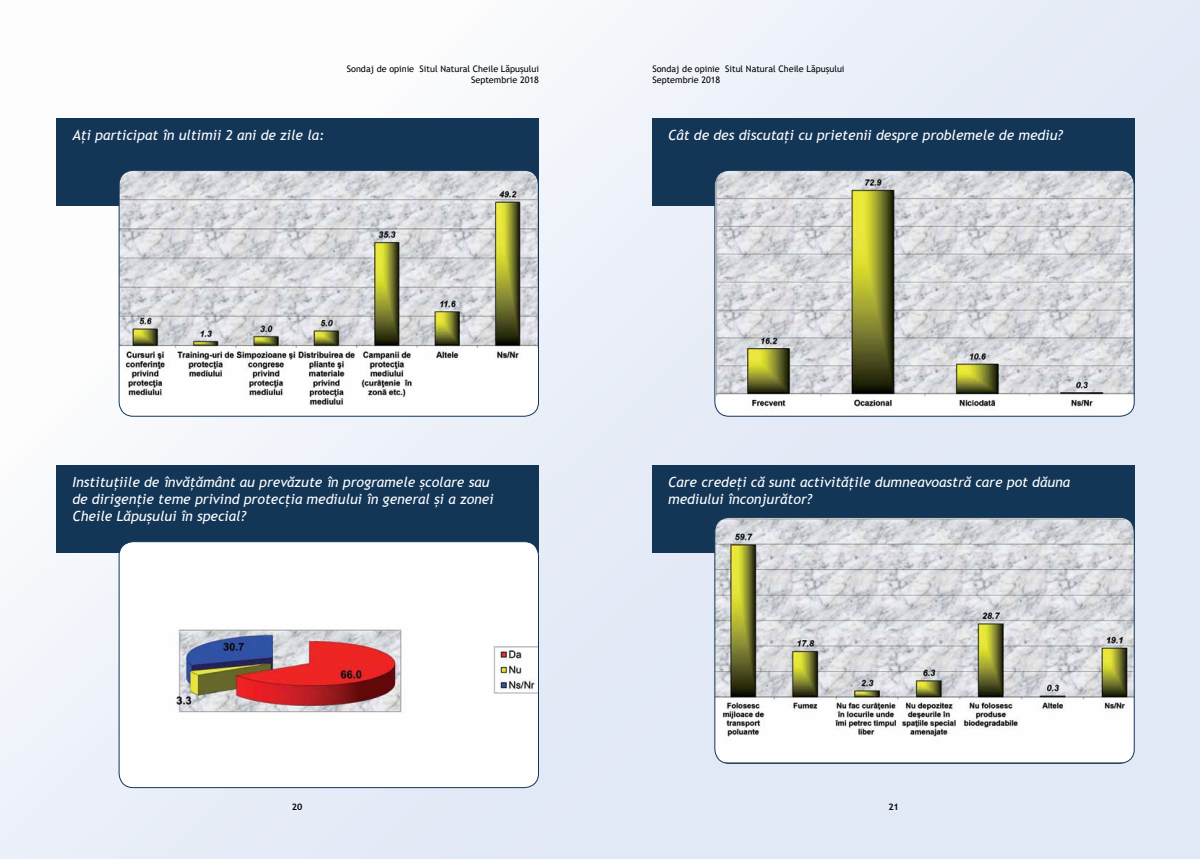
<style>
.page{position:relative;width:1200px;height:859px;background:#fff}
.page>*{position:absolute;margin:0;border:0;box-sizing:border-box;transform-origin:0 0}
.t1{font:italic 14px/17px "Trebuchet MS";color:#fff}
.t2{font:9px/11px "Trebuchet MS";color:#000;text-align:right}
.t3{font:700 9px "Trebuchet MS";color:#000}
</style>
<div class="page">
<div style="left:0;top:0;width:1199px;height:859px;background:linear-gradient(to right,#f8f9fc,#dfe6f5)"></div>
<div style="left:57px;top:118px;width:482px;height:88px;background:#133657"></div>
<div style="left:57px;top:465px;width:482px;height:88px;background:#133657"></div>
<div style="left:652px;top:118px;width:482px;height:88px;background:#133657"></div>
<div style="left:652px;top:465px;width:482px;height:88px;background:#133657"></div>
<img style="left:119px;top:172px;width:419px;height:244px">
<div style="left:119px;top:170px;width:420px;height:247px;border:1px solid #133657;border-radius:14px"></div>
<img style="left:119px;top:543px;width:419px;height:245px">
<div style="left:119px;top:541px;width:420px;height:247px;border:1px solid #133657;border-radius:14px"></div>
<img style="left:714px;top:172px;width:419px;height:244px">
<div style="left:714px;top:170px;width:420px;height:247px;border:1px solid #133657;border-radius:14px"></div>
<img style="left:714px;top:519px;width:419px;height:244px">
<div style="left:714px;top:517px;width:420px;height:247px;border:1px solid #133657;border-radius:14px"></div>
<p class="t1" style="left:72px;top:126px;width:253px">Ați participat în ultimii 2 ani de zile la:</p>
<p class="t2" style="left:347px;top:63px;width:193px">Sondaj de opinie Situl Natural Cheile Lăpușului<br>Septembrie 2018</p>
<p class="t2" style="left:652px;top:63px;width:193px;text-align:left">Sondaj de opinie Situl Natural Cheile Lăpușului<br>Septembrie 2018</p>
<p class="t1" style="left:668px;top:126px;width:396px">Cât de des discutați cu prietenii despre problemele de mediu?</p>
<p class="t1" style="left:72px;top:473px;width:423px">Instituțiile de învățământ au prevăzute în programele școlare sau de dirigenție teme privind protecția mediului în general și a zonei<br>Cheile Lăpușului în special?</p>
<p class="t1" style="left:668px;top:473px;width:403px">Care credeți că sunt activitățile dumneavoastră care pot dăuna mediului înconjurător?</p>
<p class="t3" style="left:292px;top:801px;width:12px">20</p>
<p class="t3" style="left:888px;top:801px;width:12px">21</p>
</div>
